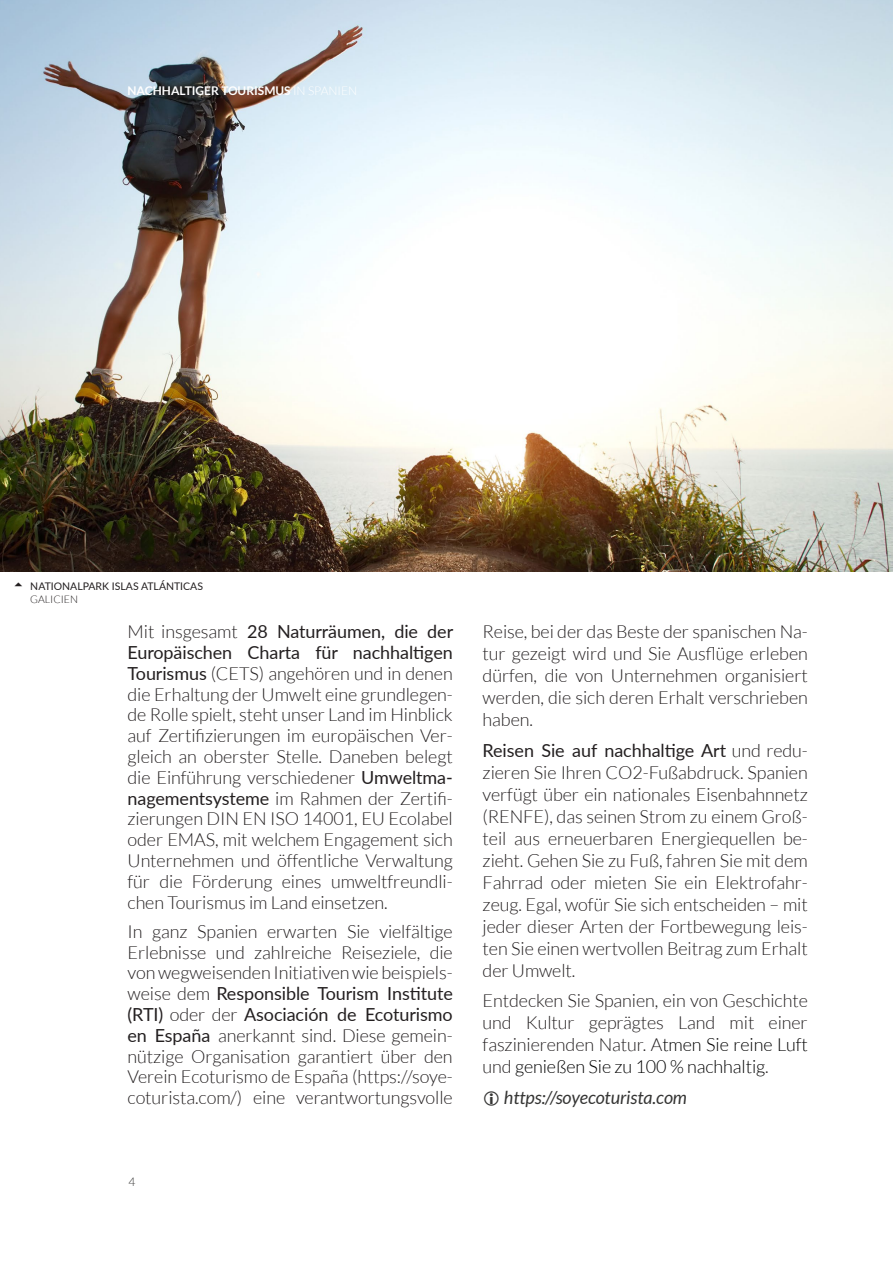
<style>
.page{position:relative;width:893px;height:1263px;background:#fff}
.page>*{position:absolute;margin:0;border:0;box-sizing:border-box;transform-origin:0 0}
.Body{font:300 18px/20.9px "Lato";letter-spacing:-.005em;color:#231f20;text-align:justify}
.t1{font:italic 18px "Lato";letter-spacing:-.005em;color:#353534}
.t2{font:700 12px "Lato";color:#fff}
.t3{font:300 12px "Lato";color:#353534}
.t4{font:10.5px "Lato";color:#231f20}
.SUBPIE_ARRIBA{font:300 10.5px "Lato";color:#231f20}
.s1{font-weight:300}
.s2{font-weight:400}
.s3{color:#000}
</style>
<div class="page">
<img style="left:0;top:0;width:893px;height:572px">
<p class="t2" style="left:128px;top:83px;width:231px">NACHHALTIGER TOURISMUS <span class="s1">IN SPANIEN</span></p>
<p class="t4" style="left:30px;top:579px;width:174px">NATIONALPARK ISLAS ATLÁNTICAS</p>
<p class="SUBPIE_ARRIBA" style="left:30px;top:593px;width:49px">GALICIEN</p>
<p class="Body" style="left:128px;top:621px;width:327px">Mit insgesamt <span class="s2">28 Naturräumen, die der Europäischen Charta für nachhaltigen Tourismus</span> (CETS) angehören und in denen die Erhaltung der Umwelt eine grundlegen&shy;de Rolle spielt, steht unser Land im Hinblick auf Zertifizierungen im europäischen Ver&shy;gleich an oberster Stelle. Daneben belegt die Einführung verschiedener <span class="s2">Umweltma&shy;nagementsysteme</span> im Rahmen der Zertifi&shy;zierungen DIN EN ISO 14001, EU Ecolabel oder EMAS, mit welchem Engagement sich Unternehmen und öffentliche Verwaltung für die Förderung eines umweltfreundli&shy;chen Tourismus im Land einsetzen.</p>
<p class="Body" style="left:128px;top:921px;width:327px">In ganz Spanien erwarten Sie vielfältige Erlebnisse und zahlreiche Reiseziele, die von wegweisenden Initiativen wie beispiels&shy;weise dem <span class="s2">Responsible Tourism Institute (RTI)</span> oder der <span class="s2">Asociación de Ecoturismo en España</span> anerkannt sind. Diese gemein&shy;nützige Organisation garantiert über den Verein Ecoturismo de España (https://soye&shy;coturista.com/) eine verantwortungsvolle</p>
<p class="t3" style="left:128px;top:1175px;width:8px">4</p>
<p class="Body" style="left:483px;top:621px;width:327px;line-height:22px">Reise, bei der das Beste der spanischen Na&shy;tur gezeigt wird und Sie Ausflüge erleben dürfen, die von Unternehmen organisiert werden, die sich deren Erhalt verschrieben haben.</p>
<p class="Body" style="left:483px;top:739px;width:327px;line-height:22px"><span class="s2">Reisen Sie auf nachhaltige Art</span> und redu&shy;zieren Sie Ihren CO2-Fußabdruck. Spanien verfügt über ein nationales Eisenbahnnetz (RENFE), das seinen Strom zu einem Groß&shy;teil aus erneuerbaren Energiequellen be&shy;zieht. Gehen Sie zu Fuß, fahren Sie mit dem Fahrrad oder mieten Sie ein Elektrofahr&shy;zeug. Egal, wofür Sie sich entscheiden – mit jeder dieser Arten der Fortbewegung leis&shy;ten Sie einen wertvollen Beitrag zum Erhalt der Umwelt.</p>
<p class="Body" style="left:483px;top:990px;width:327px;line-height:22px">Entdecken Sie Spanien, ein von Geschichte und Kultur geprägtes Land mit einer faszinierenden Natur. A<span class="s3">tmen Sie reine Luft </span>und <span class="s3">genießen Sie zu 100 % nachhaltig</span>.</p>
<p class="t1" style="left:504px;top:1087px;width:185px">https://soyecoturista.com</p>
</div>
